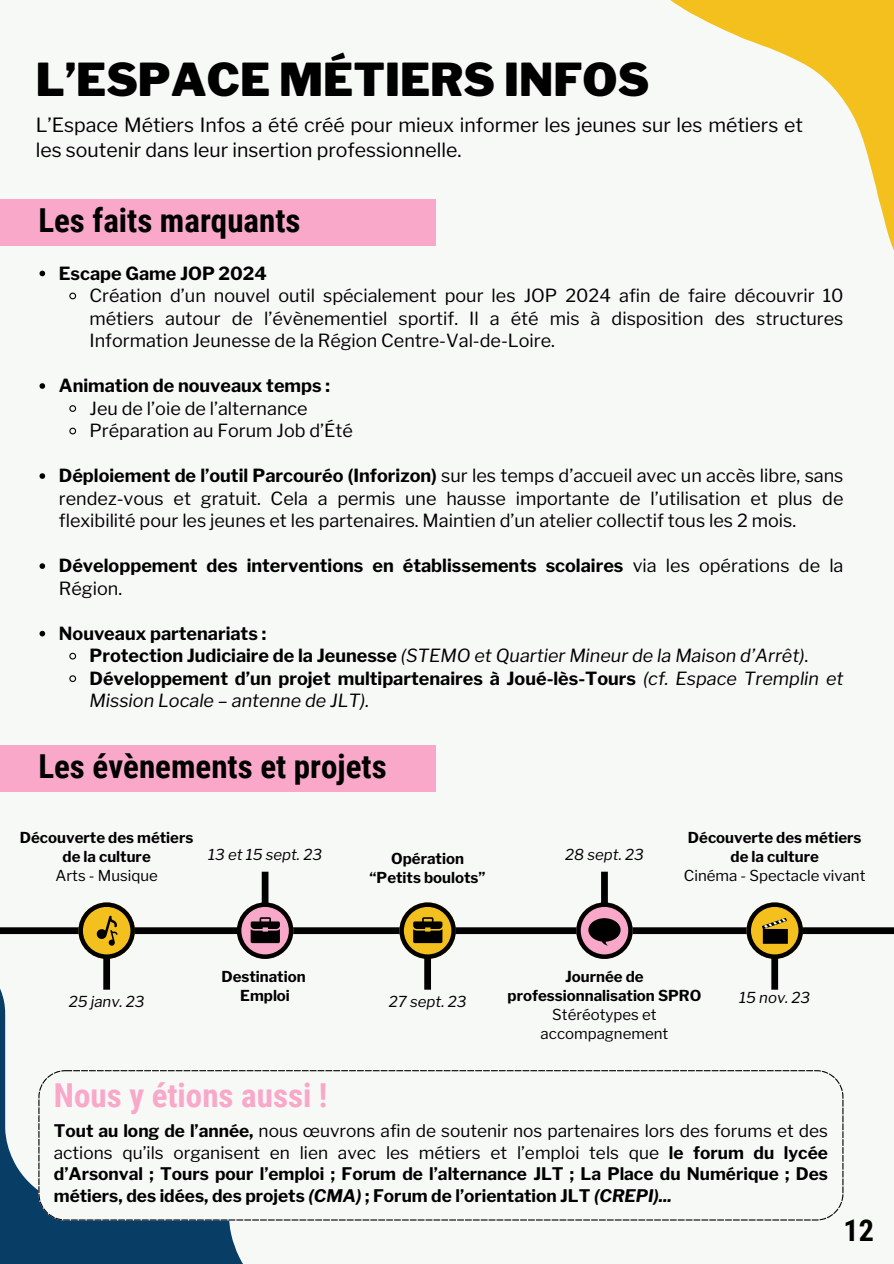
<style>
.page{position:relative;width:894px;height:1264px;background:#fff}
.page>*{position:absolute;margin:0;border:0;box-sizing:border-box;transform-origin:0 0}
.t1{font:900 45px "Libre Franklin";color:#000}
.t2{font:700 33px "Roboto Condensed";color:#000}
.t3{font:700 33px "Roboto Condensed";color:#f9a8c9}
.t4{font:700 30px "Roboto Condensed";color:#000}
.t5{font:19.5px/24.8px "Libre Franklin";color:#000}
.t6{font:18px/22.5px "Libre Franklin";color:#000;text-align:justify}
.t7{font:700 18px/22.5px "Libre Franklin";color:#000}
.t8{font:italic 18px "Libre Franklin";color:#000}
.t9{font:700 17.25px/21.3px "Libre Franklin";color:#000;text-align:justify}
.t10{font:700 15px/19.2px "Libre Franklin";color:#000;text-align:center}
.t11{font:15px/19.2px "Libre Franklin";color:#000;text-align:center}
.t12{font:italic 15px "Libre Franklin";color:#000}
.s1{font-weight:700}
.s2{font-weight:400}
.s3{font-weight:700;font-style:normal}
.s4{font-style:normal}
.s5{font-weight:400;font-style:italic}
.s6{font-style:italic}
</style>
<div class="page">
<div style="left:0;top:0;width:893px;height:1263px;background:#f7f9f7"></div>
<svg style="left:670px;top:0;width:223px;height:248px"></svg>
<div style="left:0;top:199px;width:436px;height:47px;background:#f9a8c9"></div>
<div style="left:0;top:744px;width:436px;height:47px;background:#f9a8c9"></div>
<div style="left:0;top:927px;width:893px;height:7px;background:#000"></div>
<svg style="left:78px;top:902px;width:57px;height:53px"></svg>
<svg style="left:746px;top:902px;width:56px;height:56px"></svg>
<svg style="left:237px;top:902px;width:56px;height:56px"></svg>
<svg style="left:399px;top:902px;width:56px;height:56px"></svg>
<svg style="left:0;top:955px;width:250px;height:308px"></svg>
<svg style="left:38px;top:1070px;width:805px;height:150px"></svg>
<div style="left:103px;top:957px;width:7px;height:32px;background:#000"></div>
<div style="left:262px;top:871px;width:6px;height:32px;background:#000"></div>
<div style="left:771px;top:957px;width:6px;height:32px;background:#000"></div>
<div style="left:601px;top:871px;width:6px;height:32px;background:#000"></div>
<div style="left:424px;top:957px;width:7px;height:32px;background:#000"></div>
<svg style="left:39px;top:271px;width:6px;height:5px"></svg>
<svg style="left:69px;top:292px;width:8px;height:8px"></svg>
<svg style="left:39px;top:383px;width:6px;height:6px"></svg>
<svg style="left:69px;top:405px;width:8px;height:7px"></svg>
<svg style="left:69px;top:427px;width:8px;height:8px"></svg>
<svg style="left:39px;top:473px;width:6px;height:6px"></svg>
<svg style="left:39px;top:563px;width:6px;height:6px"></svg>
<svg style="left:39px;top:631px;width:6px;height:5px"></svg>
<svg style="left:69px;top:652px;width:8px;height:8px"></svg>
<svg style="left:69px;top:675px;width:8px;height:7px"></svg>
<svg style="left:576px;top:902px;width:56px;height:56px"></svg>
<p class="t1" style="left:36px;top:53px;width:615px">L’ESPACE MÉTIERS INFOS</p>
<p class="t5" style="left:36px;top:113px;width:768px">L’Espace Métiers Infos a été créé pour mieux informer les jeunes sur les métiers et les soutenir dans leur insertion professionnelle.</p>
<p class="t2" style="left:38px;top:201px;width:264px">Les faits marquants</p>
<h1 class="t7" style="left:59px;top:262px;width:209px">Escape Game JOP 2024</h1>
<h3 class="t6" style="left:89px;top:284px;width:755px">Création d’un nouvel outil spécialement pour les JOP 2024 afin de faire découvrir 10 métiers autour de l’évènementiel sportif. Il a été mis à disposition des structures Information Jeunesse de la Région Centre-Val-de-Loire.</h3>
<h2 class="t7" style="left:59px;top:374px;width:272px">Animation de nouveaux temps :</h2>
<p class="t6" style="left:89px;top:397px;width:220px">Jeu de l’oie de l’alternance</p>
<p class="t6" style="left:89px;top:419px;width:265px">Préparation au Forum Job d’Été</p>
<p class="t6" style="left:59px;top:464px;width:785px"><span class="s1">Déploiement de l’outil Parcouréo (Inforizon)</span> sur les temps d’accueil avec un accès libre, sans rendez-vous et gratuit. Cela a permis une hausse importante de l’utilisation et plus de flexibilité pour les jeunes et les partenaires. Maintien d’un atelier collectif tous les 2 mois.</p>
<p class="t7" style="left:59px;top:554px;width:785px">Développement des interventions en établissements scolaires <span class="s2">via les opérations de la<br>Région.</span></p>
<p class="t7" style="left:59px;top:622px;width:209px">Nouveaux partenariats :</p>
<p class="t8" style="left:89px;top:645px;width:720px"><span class="s3">Protection Judiciaire de la Jeunesse</span> (STEMO et Quartier Mineur de la Maison d’Arrêt)<span class="s4">.</span></p>
<p class="t7" style="left:89px;top:667px;width:755px">Développement d’un projet multipartenaires à Joué-lès-Tours <span class="s5">(cf. Espace Tremplin et<br>Mission Locale – antenne de JLT).</span></p>
<p class="t2" style="left:38px;top:747px;width:350px">Les évènements et projets</p>
<p class="t10" style="left:20px;top:827px;width:175px">Découverte des métiers</p>
<h2 class="t10" style="left:62px;top:846px;width:90px">de la culture</h2>
<p class="t11" style="left:55px;top:865px;width:104px">Arts - Musique</p>
<h5 class="t12" style="left:208px;top:845px;width:115px">13 et 15 sept. 23</h5>
<p class="t10" style="left:391px;top:848px;width:74px">Opération</p>
<p class="t12" style="left:565px;top:845px;width:80px">28 sept. 23</p>
<p class="t10" style="left:369px;top:868px;width:117px">“Petits boulots”</p>
<p class="t10" style="left:687px;top:827px;width:175px">Découverte des métiers</p>
<p class="t10" style="left:730px;top:846px;width:90px">de la culture</p>
<p class="t11" style="left:683px;top:865px;width:183px">Cinéma - Spectacle vivant</p>
<p class="t10" style="left:221px;top:966px;width:86px">Destination<br>Emploi</p>
<p class="t12" style="left:69px;top:992px;width:77px">25 janv. 23</p>
<p class="t12" style="left:389px;top:992px;width:79px">27 sept. 23</p>
<p class="t3" style="left:54px;top:1075px;width:275px">Nous y étions aussi !</p>
<p class="t10" style="left:507px;top:966px;width:195px">Journée de professionnalisation SPRO</p>
<p class="t11" style="left:540px;top:1005px;width:129px">Stéréotypes et accompagnement</p>
<p class="t12" style="left:739px;top:988px;width:72px">15 nov. 23</p>
<p class="t9" style="left:54px;top:1120px;width:775px">Tout au long de l’année, <span class="s2">nous œuvrons afin de soutenir nos partenaires lors des forums et des actions qu’ils organisent en lien avec les métiers et l’emploi tels que</span> le forum du lycée d’Arsonval ; Tours pour l’emploi ; Forum de l’alternance JLT ; La Place du Numérique ; Des métiers, des idées, des projets <span class="s6">(CMA)</span> ; Forum de l’orientation JLT <span class="s6">(CREPI)...</span></p>
<h5 class="t4" style="left:843px;top:1213px;width:32px">12</h5>
</div>
